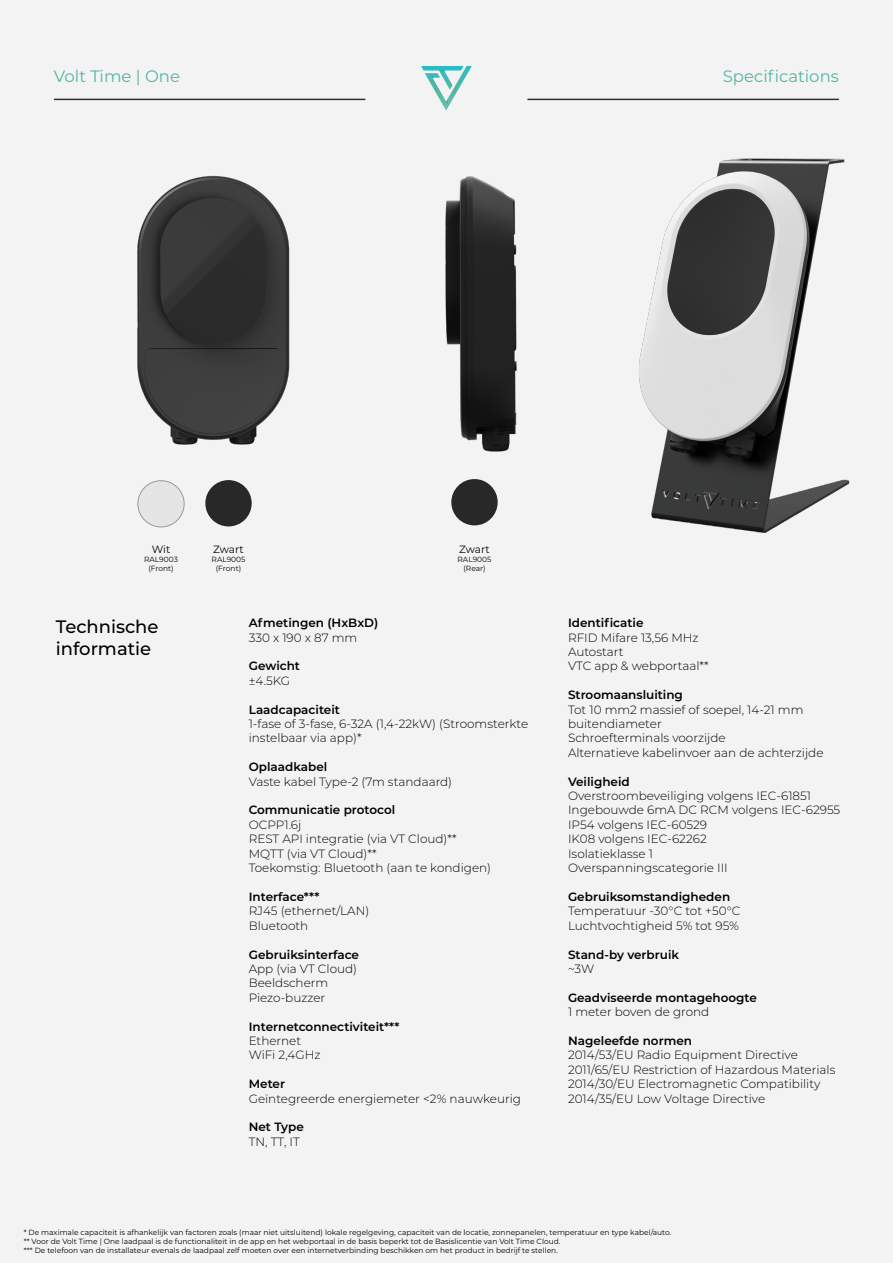
<style>
.page{position:relative;width:893px;height:1263px;background:#f2f3f2}
.page>*{position:absolute;margin:0;border:0;box-sizing:border-box;transform-origin:0 0}
.t1{font:500 18px/21.6px "Montserrat";color:#000}
.t2{font:16.5px "Montserrat";color:#55b6a5}
.t3{font:300 12px/14.4px "Montserrat";color:#000}
.t4{font:600 12px "Montserrat";color:#000}
.t5{font:10.5px "Montserrat";letter-spacing:-.01em;color:#000}
.t6{font:7.5px/9px "Montserrat";color:#000;text-align:center}
</style>
<div class="page">
<hr style="left:54px;top:99px;width:311px;height:1px;background:#000">
<hr style="left:527px;top:99px;width:312px;height:1px;background:#000">
<div style="left:138px;top:481px;width:46px;height:46px;background:#e5e5e5;border-radius:50%"></div>
<div style="left:138px;top:480px;width:46px;height:47px;border:1px solid #9f9896;border-radius:50%"></div>
<div style="left:205px;top:480px;width:47px;height:46px;background:#292829;border-radius:50%"></div>
<div style="left:451px;top:479px;width:47px;height:46px;background:#292829;border-radius:50%"></div>
<svg style="left:421px;top:66px;width:51px;height:44px"></svg>
<img style="left:137px;top:175px;width:153px;height:270px">
<img style="left:445px;top:176px;width:72px;height:276px">
<img style="left:639px;top:158px;width:211px;height:376px">
<h2 class="t2" style="left:54px;top:65px;width:128px">Volt Time | One</h2>
<h2 class="t2" style="left:723px;top:65px;width:118px">Specifications</h2>
<p class="t5" style="left:152px;top:542px;width:20px">Wit</p>
<p class="t6" style="left:144px;top:554px;width:35px">RAL9003 (Front)</p>
<p class="t5" style="left:213px;top:542px;width:32px">Zwart</p>
<p class="t6" style="left:212px;top:554px;width:35px">RAL9005 (Front)</p>
<p class="t5" style="left:459px;top:542px;width:32px">Zwart</p>
<p class="t6" style="left:458px;top:554px;width:35px">RAL9005 (Rear)</p>
<h1 class="t1" style="left:56px;top:615px;width:104px">Technische informatie</h1>
<p class="t4" style="left:249px;top:614px;width:131px">Afmetingen (HxBxD)</p>
<p class="t3" style="left:249px;top:630px;width:110px">330 x 190 x 87 mm</p>
<p class="t4" style="left:249px;top:658px;width:53px">Gewicht</p>
<p class="t3" style="left:249px;top:673px;width:43px">±4.5KG</p>
<p class="t4" style="left:249px;top:701px;width:93px">Laadcapaciteit</p>
<p class="t3" style="left:249px;top:716px;width:281px">1-fase of 3-fase, 6-32A (1,4-22kW) (Stroomsterkte instelbaar via app)*</p>
<p class="t4" style="left:249px;top:758px;width:80px">Oplaadkabel</p>
<p class="t3" style="left:249px;top:774px;width:205px">Vaste kabel Type-2 (7m standaard)</p>
<p class="t4" style="left:249px;top:802px;width:148px">Communicatie protocol</p>
<p class="t3" style="left:249px;top:817px;width:244px">OCPP1.6j<br>REST API integratie (via VT Cloud)**<br>MQTT (via VT Cloud)**<br>Toekomstig: Bluetooth (aan te kondigen)</p>
<p class="t4" style="left:249px;top:888px;width:72px">Interface***</p>
<p class="t3" style="left:249px;top:903px;width:122px">RJ45 (ethernet/LAN)<br>Bluetooth</p>
<p class="t4" style="left:249px;top:946px;width:112px">Gebruiksinterface</p>
<p class="t3" style="left:249px;top:961px;width:110px">App (via VT Cloud)<br>Beeldscherm<br>Piezo-buzzer</p>
<p class="t4" style="left:249px;top:1018px;width:152px">Internetconnectiviteit***</p>
<p class="t3" style="left:249px;top:1033px;width:73px">Ethernet<br>WiFi 2,4GHz</p>
<p class="t4" style="left:249px;top:1075px;width:38px">Meter</p>
<p class="t3" style="left:249px;top:1091px;width:274px">Geïntegreerde energiemeter &lt;2% nauwkeurig</p>
<p class="t4" style="left:249px;top:1118px;width:57px">Net Type</p>
<p class="t3" style="left:249px;top:1134px;width:53px">TN, TT, IT</p>
<p class="t4" style="left:568px;top:614px;width:77px">Identificatie</p>
<p class="t3" style="left:568px;top:630px;width:142px">RFID Mifare 13,56 MHz<br>Autostart<br>VTC app &amp; webportaal**</p>
<p class="t4" style="left:568px;top:686px;width:116px">Stroomaansluiting</p>
<p class="t3" style="left:568px;top:702px;width:257px">Tot 10 mm2 massief of soepel, 14-21 mm buitendiameter<br>Schroefterminals voorzijde<br>Alternatieve kabelinvoer aan de achterzijde</p>
<p class="t4" style="left:568px;top:773px;width:63px">Veiligheid</p>
<p class="t3" style="left:568px;top:788px;width:274px">Overstroombeveiliging volgens IEC-61851<br>Ingebouwde 6mA DC RCM volgens IEC-62955<br>IP54 volgens IEC-60529<br>IK08 volgens IEC-62262<br>Isolatieklasse 1<br>Overspanningscategorie III</p>
<p class="t4" style="left:568px;top:888px;width:164px">Gebruiksomstandigheden</p>
<p class="t3" style="left:568px;top:903px;width:174px">Temperatuur -30°C tot +50°C<br>Luchtvochtigheid 5% tot 95%</p>
<p class="t4" style="left:568px;top:946px;width:113px">Stand-by verbruik</p>
<p class="t3" style="left:568px;top:961px;width:28px">~3W</p>
<p class="t4" style="left:568px;top:989px;width:190px">Geadviseerde montagehoogte</p>
<p class="t3" style="left:568px;top:1004px;width:143px">1 meter boven de grond</p>
<p class="t4" style="left:568px;top:1032px;width:125px">Nageleefde normen</p>
<p class="t3" style="left:568px;top:1047px;width:269px">2014/53/EU Radio Equipment Directive 2011/65/EU Restriction of Hazardous Materials 2014/30/EU Electromagnetic Compatibility 2014/35/EU Low Voltage Directive</p>
<p class="t6" style="left:24px;top:1228px;width:649px;text-align:left">* De maximale capaciteit is afhankelijk van factoren zoals (maar niet uitsluitend) lokale regelgeving, capaciteit van de locatie, zonnepanelen, temperatuur en type kabel/auto. ** Voor de Volt Time | One laadpaal is de functionaliteit in de app en het webportaal in de basis beperkt tot de Basislicentie van Volt Time Cloud.<br>*** De telefoon van de installateur evenals de laadpaal zelf moeten over een internetverbinding beschikken om het product in bedrijf te stellen.</p>
</div>
